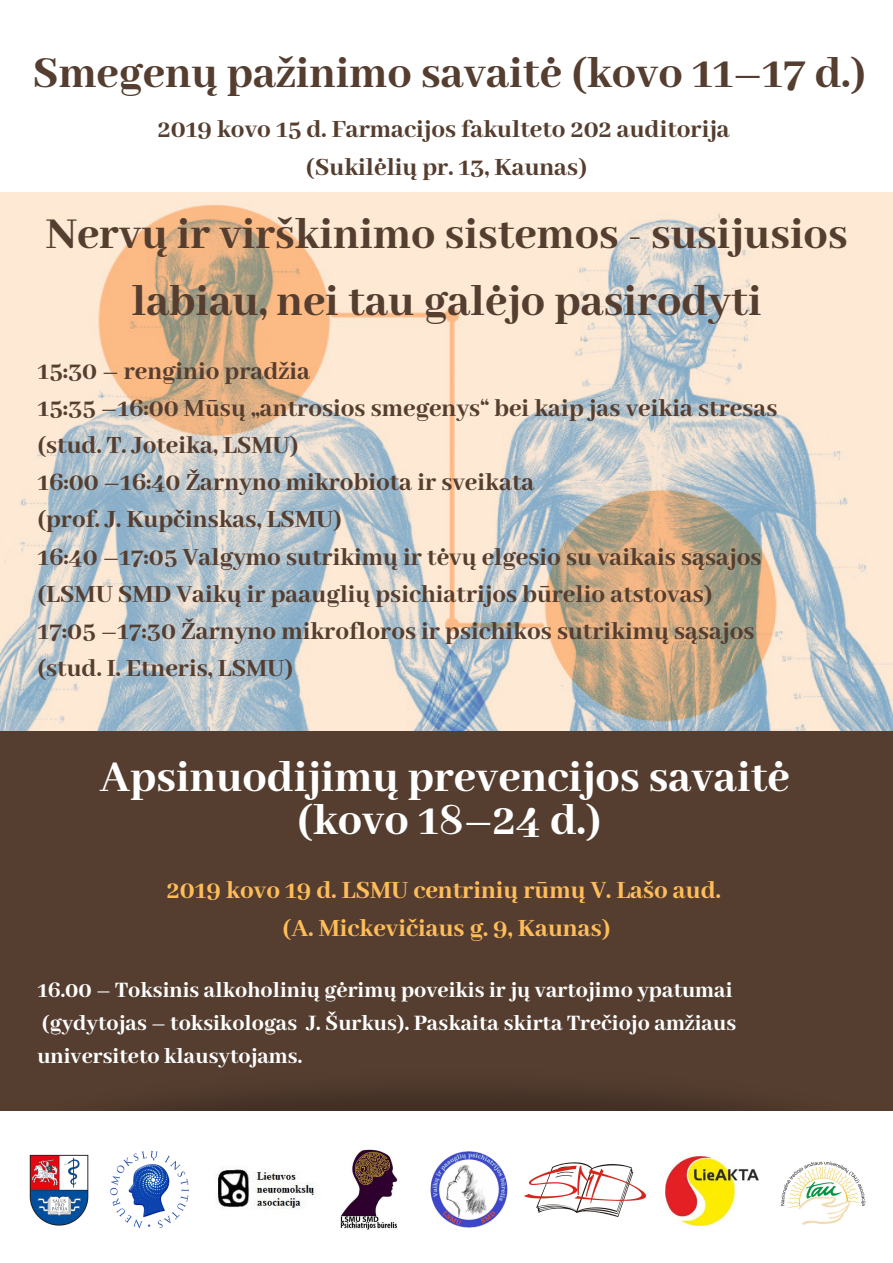
<style>
.page{position:relative;width:893px;height:1263px;background:#fff}
.page>*{position:absolute;margin:0;border:0;box-sizing:border-box;transform-origin:0 0}
.t1{font:800 48px/67px "Abhaya Libre";color:#553e30;text-align:center}
.t2{font:800 48px/43.3px "Abhaya Libre";color:#fff;text-align:center}
.t3{font:800 27px/37.2px "Abhaya Libre";color:#553e30;text-align:center}
.t4{font:800 27px/37.7px "Abhaya Libre";color:#ffbd59;text-align:center}
.t5{font:800 24px/33.2px "Abhaya Libre";color:#fff}
</style>
<div class="page">
<img style="left:0;top:192px;width:893px;height:540px">
<div style="left:0;top:732px;width:893px;height:522px;background:#553e30"></div>
<img style="left:0;top:1091px;width:893px;height:21px">
<div style="left:0;top:1112px;width:893px;height:151px;background:#fff"></div>
<img style="left:340px;top:1149px;width:58px;height:80px">
<img style="left:430px;top:1151px;width:78px;height:77px">
<img style="left:29px;top:1154px;width:60px;height:72px">
<img style="left:524px;top:1162px;width:123px;height:55px">
<img style="left:665px;top:1156px;width:93px;height:69px">
<img style="left:218px;top:1169px;width:99px;height:40px">
<img style="left:110px;top:1150px;width:79px;height:79px">
<img style="left:780px;top:1161px;width:86px;height:64px">
<h1 class="t1" style="left:33px;top:41px;width:835px">Smegenų pažinimo savaitė (kovo 11–17 d.)</h1>
<p class="t3" style="left:158px;top:111px;width:574px;line-height:37.7px">2019 kovo 15 d. Farmacijos fakulteto 202 auditorija (Sukilėlių pr. 13, Kaunas)</p>
<h1 class="t1" style="left:46px;top:202px;width:803px">Nervų ir virškinimo sistemos - susijusios labiau, nei tau galėjo pasirodyti</h1>
<p class="t3" style="left:37px;top:353px;width:741px;text-align:left">15:30 – renginio pradžia<br>15:35 –16:00 Mūsų „antrosios smegenys“ bei kaip jas veikia stresas (stud. T. Joteika, LSMU)<br>16:00 –16:40 Žarnyno mikrobiota ir sveikata<br>(prof. J. Kupčinskas, LSMU)<br>16:40 –17:05 Valgymo sutrikimų ir tėvų elgesio su vaikais sąsajos (LSMU SMD Vaikų ir paauglių psichiatrijos būrelio atstovas)<br>17:05 –17:30 Žarnyno mikrofloros ir psichikos sutrikimų sąsajos (stud. I. Etneris, LSMU)</p>
<h1 class="t2" style="left:100px;top:757px;width:691px">Apsinuodijimų prevencijos savaitė (kovo 18–24 d.)</h1>
<p class="t4" style="left:167px;top:872px;width:555px">2019 kovo 19 d. LSMU centrinių rūmų V. Lašo aud. (A. Mickevičiaus g. 9, Kaunas)</p>
<p class="t5" style="left:37px;top:974px;width:700px">16.00 – Toksinis alkoholinių gėrimų poveikis ir jų vartojimo ypatumai (gydytojas – toksikologas J. Šurkus). Paskaita skirta Trečiojo amžiaus universiteto klausytojams.</p>
</div>
